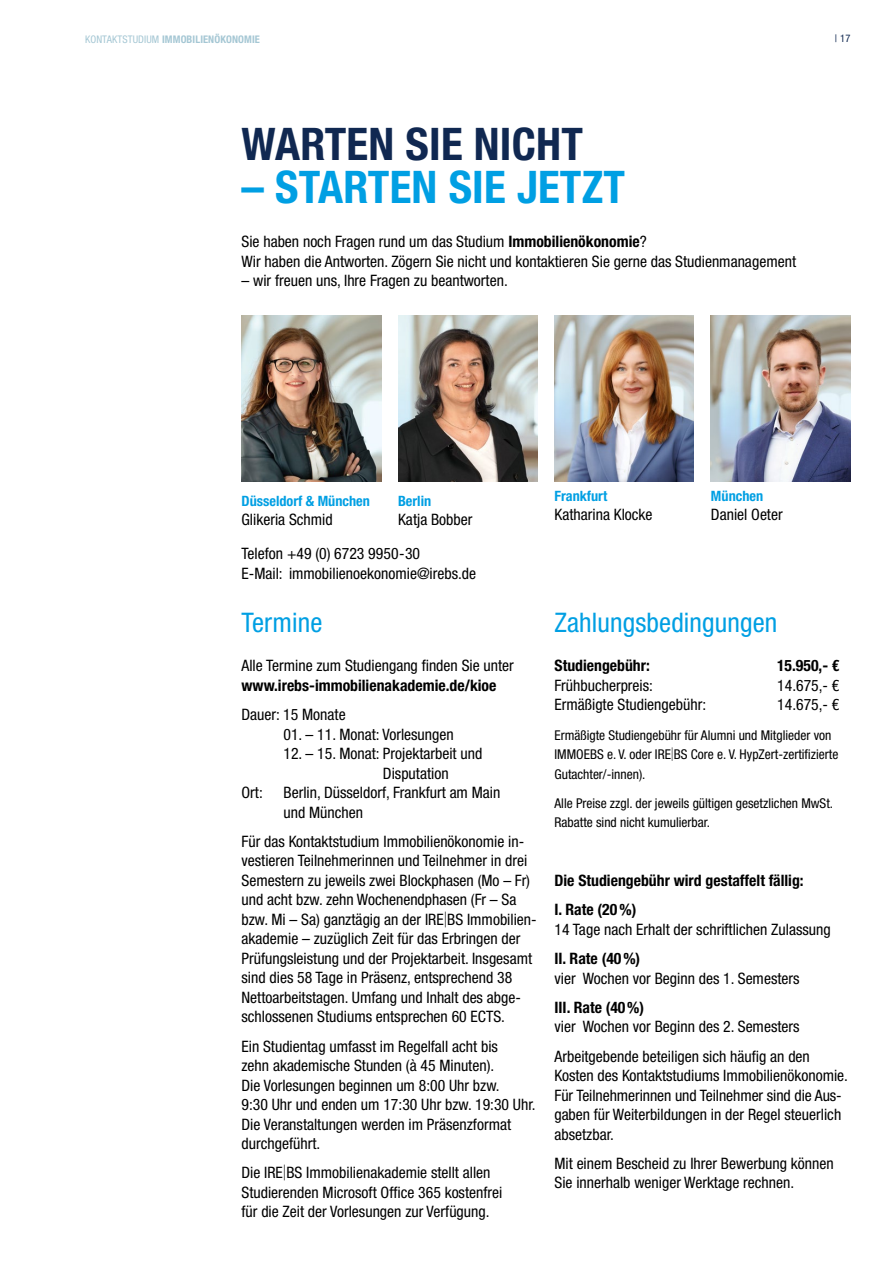
<style>
.page{position:relative;width:893px;height:1263px;background:#fff}
.page>*{position:absolute;margin:0;border:0;box-sizing:border-box;transform-origin:0 0}
.t1{font:700 condensed 45px "Helvetica Neue LT Pro";letter-spacing:.005em;color:#009fe3}
.t2{font:700 condensed 45px "Helvetica Neue LT Pro";letter-spacing:.005em;color:#102851}
.t3{font:condensed 27px "Helvetica Neue LT Pro";letter-spacing:.005em;color:#009fe3}
.t4{font:condensed 15.75px/19.5px "Helvetica Neue LT Pro";color:#000}
.t5{font:700 condensed 15.75px/29.2px "Helvetica Neue LT Pro";color:#000}
.t6{font:700 condensed 14.25px "Helvetica Neue LT Pro";color:#009fe3}
.t7{font:condensed 13.5px/19.5px "Helvetica Neue LT Pro";color:#000}
.t8{font:700 condensed 10.5px "Helvetica Neue LT Pro";letter-spacing:.01em;color:#a5c7d4}
.t9{font:condensed 10.5px "Helvetica Neue LT Pro";color:#102851}
.s1{font-weight:400}
.s2{font-weight:700}
.s3{font-weight:100;font-stretch:normal}
</style>
<div class="page">
<img style="left:242px;top:316px;width:139px;height:165px">
<img style="left:554px;top:316px;width:140px;height:166px">
<img style="left:711px;top:316px;width:139px;height:166px">
<img style="left:398px;top:316px;width:139px;height:166px">
<p class="t8" style="left:85px;top:32px;width:176px"><span class="s1">KONTAKTSTUDIUM</span> IMMOBILIENÖKONOMIE</p>
<p class="t9" style="left:835px;top:32px;width:17px">| 17</p>
<h1 class="t2" style="left:242px;top:116px;width:343px">WARTEN SIE NICHT</h1>
<h1 class="t1" style="left:242px;top:160px;width:385px">– STARTEN SIE JETZT</h1>
<p class="t4" style="left:242px;top:232px;width:556px">Sie haben noch Fragen rund um das Studium <span class="s2">Immobilienökonomie</span>?<br>Wir haben die Antworten. Zögern Sie nicht und kontaktieren Sie gerne das Studienmanagement</p>
<p class="t4" style="left:242px;top:271px;width:268px">– wir freuen uns, Ihre Fragen zu beantworten.</p>
<p class="t6" style="left:242px;top:492px;width:130px">Düsseldorf &amp; München</p>
<p class="t4" style="left:242px;top:510px;width:93px">Glikeria Schmid</p>
<p class="t6" style="left:398px;top:492px;width:35px">Berlin</p>
<p class="t4" style="left:398px;top:510px;width:76px">Katja Bobber</p>
<p class="t4" style="left:242px;top:544px;width:236px">Telefon +49 (0) 6723 9950-30<br>E-Mail: immobilienoekonomie@irebs.de</p>
<h2 class="t3" style="left:242px;top:607px;width:82px">Termine</h2>
<p class="t4" style="left:242px;top:656px;width:274px">Alle Termine zum Studiengang finden Sie unter</p>
<p class="t5" style="left:242px;top:670px;width:256px">www.irebs-immobilienakademie.de/kioe</p>
<p class="t4" style="left:242px;top:705px;width:106px">Dauer: 15 Monate</p>
<p class="t4" style="left:284px;top:724px;width:172px">01. – 11. Monat: Vorlesungen</p>
<p class="t4" style="left:383px;top:744px;width:101px;text-indent:-99px">12. – 15. Monat: Projektarbeit und<br>Disputation</p>
<p class="t4" style="left:242px;top:783px;width:23px">Ort:</p>
<p class="t4" style="left:284px;top:783px;width:218px">Berlin, Düsseldorf, Frankfurt am Main und München</p>
<p class="t4" style="left:242px;top:831px;width:297px">Für das Kontaktstudium Immobilienökonomie in&shy;vestieren Teilnehmerinnen und Teilnehmer in drei Semestern zu jeweils zwei Blockphasen (Mo – Fr) und acht bzw. zehn Wochenendphasen (Fr – Sa bzw. Mi – Sa) ganztägig an der IRE<span class="s3">|</span>BS Immobilien&shy;akademie – zuzüglich Zeit für das Erbringen der Prüfungsleistung und der Projektarbeit. Insgesamt sind dies 58 Tage in Präsenz, entsprechend 38<br>Nettoarbeitstagen. Umfang und Inhalt des abge&shy;schlossenen Studiums entsprechen 60 ECTS.</p>
<p class="t4" style="left:242px;top:1036px;width:296px">Ein Studientag umfasst im Regelfall acht bis<br>zehn akademische Stunden (à 45 Minuten).<br>Die Vorlesungen beginnen um 8:00 Uhr bzw.<br>9:30 Uhr und enden um 17:30 Uhr bzw. 19:30 Uhr.<br>Die Veranstaltungen werden im Präsenzformat durchgeführt.</p>
<p class="t4" style="left:242px;top:1163px;width:262px">Die IRE<span class="s3">|</span>BS Immobilienakademie stellt allen<br>Studierenden Microsoft Office 365 kostenfrei für die Zeit der Vorlesungen zur Verfügung.</p>
<p class="t6" style="left:554px;top:487px;width:54px">Frankfurt</p>
<p class="t4" style="left:554px;top:505px;width:100px">Katharina Klocke</p>
<p class="t6" style="left:711px;top:487px;width:54px">München</p>
<p class="t4" style="left:711px;top:505px;width:73px">Daniel Oeter</p>
<h2 class="t3" style="left:554px;top:607px;width:224px">Zahlungsbedingungen</h2>
<p class="t5" style="left:554px;top:651px;width:97px">Studiengebühr:</p>
<p class="t5" style="left:777px;top:651px;width:64px">15.950,- €</p>
<p class="t4" style="left:554px;top:675px;width:100px">Frühbucherpreis:</p>
<p class="t4" style="left:777px;top:675px;width:64px">14.675,- €</p>
<p class="t4" style="left:554px;top:695px;width:153px">Ermäßigte Studiengebühr:</p>
<p class="t4" style="left:777px;top:695px;width:64px">14.675,- €</p>
<p class="t7" style="left:554px;top:725px;width:285px">Ermäßigte Studiengebühr für Alumni und Mitglieder von<br>IMMOEBS e. V. oder IRE<span class="s3">|</span>BS Core e. V. HypZert-zertifizierte<br>Gutachter/-innen).</p>
<p class="t7" style="left:554px;top:793px;width:280px">Alle Preise zzgl. der jeweils gültigen gesetzlichen MwSt.<br>Rabatte sind nicht kumulierbar.</p>
<p class="t5" style="left:554px;top:865px;width:251px">Die Studiengebühr wird gestaffelt fällig:<br>I. Rate (20 %)</p>
<p class="t4" style="left:554px;top:919px;width:278px">14 Tage nach Erhalt der schriftlichen Zulassung</p>
<p class="t5" style="left:554px;top:943px;width:87px">II. Rate (40 %)</p>
<p class="t4" style="left:554px;top:968px;width:247px">vier Wochen vor Beginn des 1. Semesters</p>
<p class="t5" style="left:554px;top:992px;width:91px">III. Rate (40 %)</p>
<p class="t4" style="left:554px;top:1012px;width:257px;line-height:29.2px">vier Wochen vor Beginn des 2. Semesters<br>Arbeitgebende beteiligen sich häufig an den</p>
<p class="t4" style="left:554px;top:1065px;width:295px">Kosten des Kontaktstudiums Immobilienökonomie.<br>Für Teilnehmerinnen und Teilnehmer sind die Aus&shy;gaben für Weiterbildungen in der Regel steuerlich absetzbar.</p>
<p class="t4" style="left:554px;top:1153px;width:281px">Mit einem Bescheid zu Ihrer Bewerbung können<br>Sie innerhalb weniger Werktage rechnen.</p>
</div>
